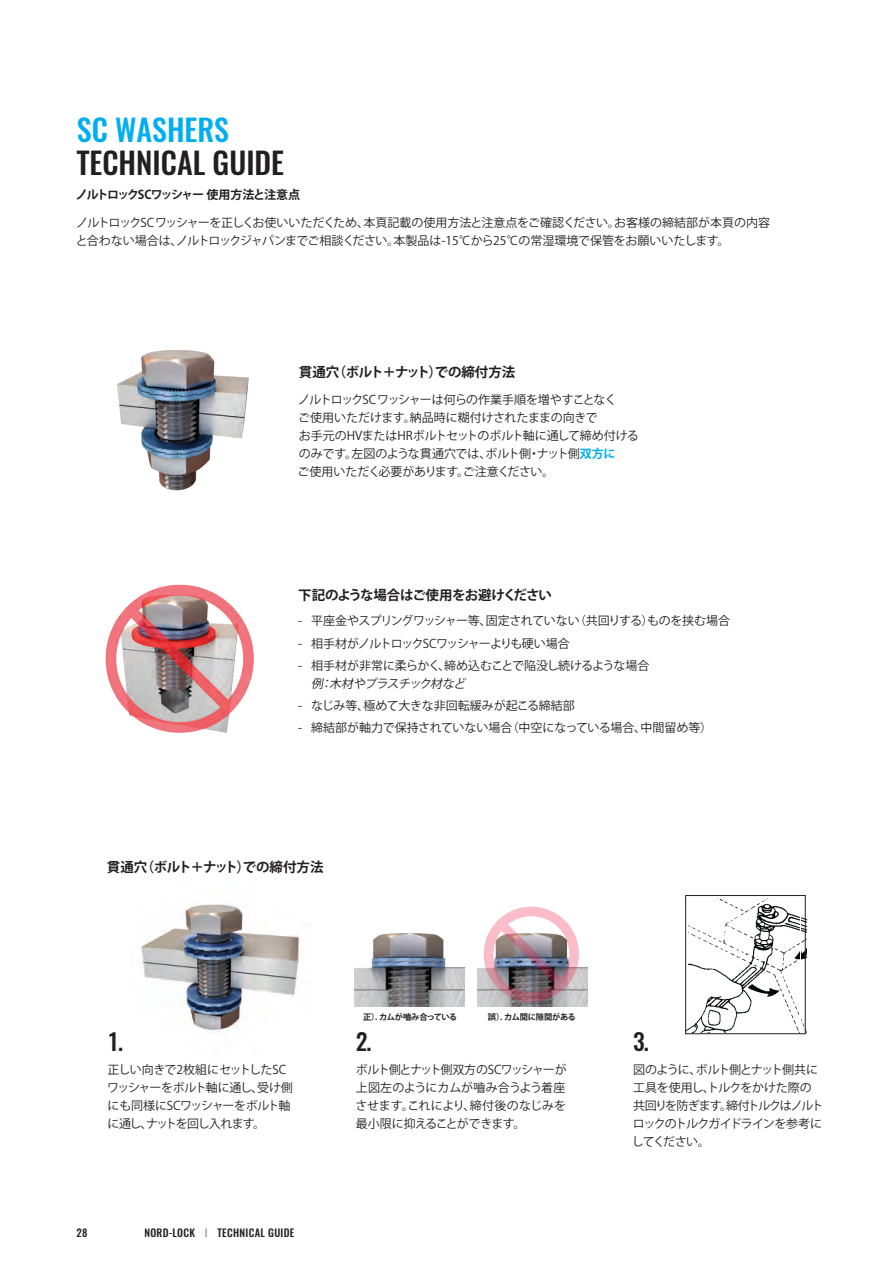
<style>
.page{position:relative;width:893px;height:1263px;background:#fff}
.page>*{position:absolute;margin:0;border:0;box-sizing:border-box;transform-origin:0 0}
.t1{font:500 30px "Oswald";color:#231f20}
.t2{font:500 30px "Oswald";color:#00aeef}
.t3{font:500 23.1px "Oswald";color:#231f20}
.t4{font:700 13.5px "Koz Go Pro";letter-spacing:-.02em;color:#231f20}
.t5{font:700 13.5px "Koz Go Pro";letter-spacing:-.04em;color:#231f20}
.t6{font:12px/18px "Koz Go Pro";letter-spacing:-.03em;color:#231f20}
.t7{font:12px/18px "Koz Go Pro";color:#231f20}
.t8{font:12px/18px "Koz Go Pro";letter-spacing:-.07em;color:#231f20}
.t9{font:12px/18px "Koz Go Pro";letter-spacing:-.05em;color:#231f20}
.t10{font:700 12px "Koz Go Pro";letter-spacing:-.1em;color:#231f20}
.t11{font:italic 12px "Koz Go Pro Light 90 ms RKSJ H";color:#231f20}
.t12{font:500 10.5px "Oswald";letter-spacing:.03em;color:#231f20}
.t13{font:700 8.25px "Koz Go Pro";letter-spacing:-.06em;color:#231f20}
.t14{font:700 8.25px "Koz Go Pro";letter-spacing:-.04em;color:#231f20}
.s1{font-weight:700;color:#00aeef}
.s2{font-weight:200}
</style>
<div class="page">
<img style="left:117px;top:350px;width:132px;height:141px">
<img style="left:105px;top:584px;width:149px;height:149px">
<img style="left:141px;top:904px;width:160px;height:128px">
<img style="left:687px;top:898px;width:117px;height:134px">
<hr style="left:800px;top:897px;width:1px;height:140px;background:#fff">
<div style="left:685px;top:895px;width:121px;height:139px;border:1px solid #231f20"></div>
<img style="left:477px;top:967px;width:110px;height:40px">
<img style="left:482px;top:907px;width:98px;height:95px">
<img style="left:354px;top:933px;width:110px;height:74px">
<h1 class="t2" style="left:77px;top:114px;width:154px">SC WASHERS</h1>
<h1 class="t1" style="left:77px;top:147px;width:209px">TECHNICAL GUIDE</h1>
<p class="t10" style="left:76px;top:187px;width:226px">ノルトロックSCワッシャー 使用方法と注意点</p>
<p class="t7" style="left:76px;top:214px;width:696px">ノルトロックSCワッシャーを正しくお使いいただくため、本頁記載の使用方法と注意点をご確認ください。お客様の締結部が本頁の内容と合わない場合は、ノルトロックジャパンまでご相談ください。本製品は-15℃から25℃の常湿環境で保管をお願いいたします。</p>
<p class="t4" style="left:299px;top:363px;width:218px">貫通穴（ボルト＋ナット）での締付方法</p>
<p class="t6" style="left:298px;top:390px;width:343px">ノルトロックSCワッシャーは何らの作業手順を増やすことなく<br>ご使用いただけます。納品時に糊付けされたままの向きで<br>お手元のHVまたはHRボルトセットのボルト軸に通して締め付けるのみです。左図のような貫通穴では、ボルト側・ナット側<span class="s1">双方に<br></span>ご使用いただく必要があります。ご注意ください。</p>
<p class="t5" style="left:298px;top:586px;width:255px">下記のような場合はご使用をお避けください</p>
<p class="t6" style="left:298px;top:612px;width:433px">- 平座金やスプリングワッシャー等、固定されていない（共回りする）ものを挟む場合</p>
<p class="t8" style="left:298px;top:635px;width:273px">- 相手材がノルトロックSCワッシャーよりも硬い場合</p>
<p class="t7" style="left:298px;top:657px;width:353px">- 相手材が非常に柔らかく、締め込むことで陥没し続けるような場合</p>
<p class="t11" style="left:311px;top:677px;width:160px">例：木材やプラスチック材など</p>
<p class="t7" style="left:298px;top:697px;width:278px">- なじみ等、極めて大きな非回転緩みが起こる締結部</p>
<p class="t7" style="left:298px;top:719px;width:415px">- 締結部が軸力で保持されていない場合（中空になっている場合、中間留め等）</p>
<p class="t4" style="left:107px;top:858px;width:218px">貫通穴（ボルト＋ナット）での締付方法</p>
<p class="t13" style="left:363px;top:1011px;width:96px">正）．カムが嚙み合っている</p>
<p class="t14" style="left:488px;top:1011px;width:89px">誤）．カム間に隙間がある</p>
<h2 class="t3" style="left:108px;top:1029px;width:17px">1.</h2>
<h2 class="t3" style="left:356px;top:1029px;width:17px">2.</h2>
<h2 class="t3" style="left:633px;top:1029px;width:17px">3.</h2>
<p class="t8" style="left:632px;top:1060px;width:193px">図のように、ボルト側とナット側共に工具を使用し、トルクをかけた際の共回りを防ぎます。締付トルクはノルトロックのトルクガイドラインを参考にしてください。</p>
<p class="t9" style="left:107px;top:1060px;width:187px">正しい向きで2枚組にセットしたSCワッシャーをボルト軸に通し、受け側にも同様にSCワッシャーをボルト軸に通し、ナットを回し入れます。</p>
<p class="t6" style="left:355px;top:1060px;width:213px;text-align:justify">ボルト側とナット側双方のSCワッシャーが上図左のようにカムが嚙み合うよう着座させます。これにより、締付後のなじみを最小限に抑えることができます。</p>
<p class="t12" style="left:77px;top:1228px;width:12px">28</p>
<p class="t12" style="left:145px;top:1228px;width:151px">NORD-LOCK <span class="s2">I</span> TECHNICAL GUIDE</p>
</div>
